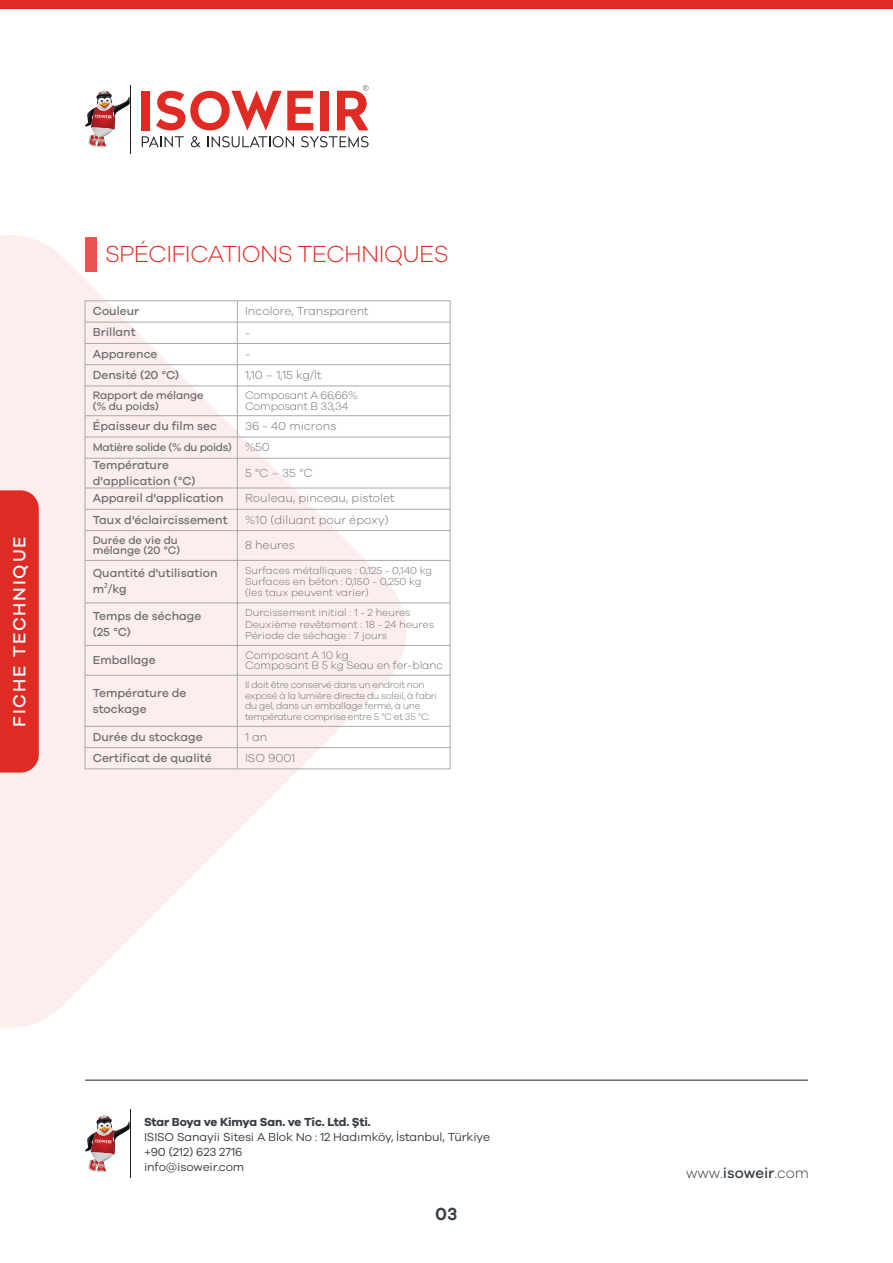
<style>
.page{position:relative;width:893px;height:1263px;background:#fff}
.page>*{position:absolute;margin:0;border:0;box-sizing:border-box;transform-origin:0 0}
.t1{font:300 24px "Galano Grotesque";letter-spacing:-.03em;color:#e02b25}
.t2{font:500 18px "Galano Grotesque";letter-spacing:.1em;color:#fff}
.t3{font:600 18px "Galano Grotesque";color:#373e45}
.t4{font:300 15px "Galano Grotesque";color:#373e45}
.t5{font:500 12px/16.2px "Galano Grotesque";color:#6d6e71}
.t6{font:300 12px "Galano Grotesque";color:#6d6e71}
.t7{font:12px/15px "Galano Grotesque";letter-spacing:-.01em;color:#373e45}
.t8{font:700 12px "Galano Grotesque";letter-spacing:-.02em;color:#373e45}
.t9{font:300 11.25px/10.5px "Galano Grotesque";letter-spacing:-.01em;color:#6d6e71}
.t10{font:500 11.25px/10.5px "Galano Grotesque";letter-spacing:-.01em;color:#6d6e71}
.t11{font:500 11.25px "Galano Grotesque";letter-spacing:-.03em;color:#6d6e71}
.t12{font:300 10.5px/11.4px "Galano Grotesque";color:#6d6e71}
.t13{font:300 9.75px/10.5px "Galano Grotesque";letter-spacing:-.03em;color:#6d6e71}
.s1{font-weight:300;font-size:12px}
.s2{font-family:"Myriad Pro";font-weight:400}
.s3{font-weight:500}
</style>
<div class="page">
<svg style="left:0;top:235px;width:406px;height:793px;fill:#fceeed"></svg>
<div style="left:0;top:490px;width:39px;height:283px;background:#e02b25"></div>
<hr style="left:130px;top:85px;width:1px;height:68px;background:#231f20">
<svg style="left:85px;top:91px;width:45px;height:56px"></svg>
<svg style="left:142px;top:136px;width:42px;height:11px"></svg>
<svg style="left:191px;top:136px;width:10px;height:11px"></svg>
<svg style="left:208px;top:136px;width:86px;height:11px"></svg>
<svg style="left:301px;top:136px;width:68px;height:11px"></svg>
<div style="left:142px;top:91px;width:8px;height:39px;background:#e02b25"></div>
<svg style="left:156px;top:91px;width:157px;height:39px"></svg>
<div style="left:320px;top:91px;width:8px;height:39px;background:#e02b25"></div>
<svg style="left:337px;top:85px;width:32px;height:45px"></svg>
<hr style="left:130px;top:1110px;width:1px;height:68px;background:#231f20">
<svg style="left:85px;top:1115px;width:45px;height:57px"></svg>
<hr style="left:85px;top:1080px;width:723px;height:1px;background:#231f20">
<div style="left:0;top:0;width:893px;height:9px;background:#e02b25"></div>
<div style="left:85px;top:237px;width:11px;height:34px;background:#e65550"></div>
<hr style="left:85px;top:322px;width:365px;height:1px;background:#a7a9ac">
<hr style="left:85px;top:343px;width:365px;height:1px;background:#a7a9ac">
<hr style="left:85px;top:364px;width:365px;height:1px;background:#a7a9ac">
<hr style="left:85px;top:386px;width:365px;height:1px;background:#a7a9ac">
<svg style="left:237px;top:301px;width:1px;height:85px"></svg>
<hr style="left:85px;top:437px;width:365px;height:1px;background:#a7a9ac">
<hr style="left:85px;top:415px;width:365px;height:1px;background:#a7a9ac">
<hr style="left:237px;top:386px;width:1px;height:30px;background:#a7a9ac">
<hr style="left:85px;top:458px;width:365px;height:1px;background:#a7a9ac">
<svg style="left:237px;top:416px;width:1px;height:42px"></svg>
<hr style="left:85px;top:488px;width:365px;height:1px;background:#a7a9ac">
<hr style="left:237px;top:458px;width:1px;height:30px;background:#a7a9ac">
<hr style="left:85px;top:509px;width:365px;height:1px;background:#a7a9ac">
<hr style="left:85px;top:530px;width:365px;height:1px;background:#a7a9ac">
<hr style="left:85px;top:560px;width:365px;height:1px;background:#a7a9ac">
<svg style="left:237px;top:489px;width:1px;height:71px"></svg>
<hr style="left:237px;top:560px;width:1px;height:43px;background:#a7a9ac">
<hr style="left:85px;top:602px;width:365px;height:1px;background:#a7a9ac">
<hr style="left:237px;top:603px;width:1px;height:42px;background:#a7a9ac">
<hr style="left:85px;top:645px;width:365px;height:1px;background:#a7a9ac">
<hr style="left:85px;top:726px;width:365px;height:1px;background:#a7a9ac">
<hr style="left:237px;top:675px;width:1px;height:51px;background:#a7a9ac">
<hr style="left:85px;top:747px;width:365px;height:1px;background:#a7a9ac">
<svg style="left:237px;top:727px;width:1px;height:42px"></svg>
<hr style="left:85px;top:675px;width:365px;height:1px;background:#a7a9ac">
<hr style="left:237px;top:645px;width:1px;height:30px;background:#a7a9ac">
<h2 class="t2" style="left:9px;top:727px;width:192px;rotate:-90deg">FICHE TECHNIQUE</h2>
<h1 class="t1" style="left:105px;top:240px;width:345px">SPÉCIFICATIONS TECHNIQUES</h1>
<p class="t5" style="left:93px;top:303px;width:48px">Couleur</p>
<p class="t6" style="left:245px;top:304px;width:125px">Incolore, Transparent</p>
<p class="t5" style="left:93px;top:324px;width:44px">Brillant</p>
<p class="t6" style="left:245px;top:325px;width:7px">-</p>
<p class="t5" style="left:93px;top:345px;width:66px">Apparence</p>
<p class="t6" style="left:245px;top:346px;width:7px">-</p>
<p class="t5" style="left:93px;top:366px;width:88px">Densité (20 °C)</p>
<p class="t6" style="left:245px;top:368px;width:78px">1,10 – 1,15 kg/lt</p>
<p class="t5" style="left:93px;top:417px;width:126px">Épaisseur du film sec</p>
<p class="t6" style="left:245px;top:419px;width:93px">36 - 40 microns</p>
<p class="t10" style="left:93px;top:390px;width:112px">Rapport de mélange (% du poids)</p>
<p class="t9" style="left:245px;top:390px;width:114px">Composant A 66,66%<br>Composant B 33,34</p>
<p class="t11" style="left:93px;top:441px;width:179px">Matière solide (% du poids) <span class="s1">%50</span></p>
<p class="t5" style="left:93px;top:456px;width:104px">Température d'application (°C)</p>
<p class="t6" style="left:245px;top:466px;width:69px">5 °C – 35 °C</p>
<p class="t5" style="left:93px;top:490px;width:132px">Appareil d'application</p>
<p class="t6" style="left:245px;top:491px;width:151px">Rouleau, pinceau, pistolet</p>
<p class="t5" style="left:93px;top:511px;width:136px">Taux d'éclaircissement</p>
<p class="t6" style="left:245px;top:512px;width:145px">%10 (diluant pour époxy)</p>
<p class="t10" style="left:93px;top:534px;width:89px">Durée de vie du mélange (20 °C)</p>
<p class="t6" style="left:245px;top:538px;width:51px">8 heures</p>
<p class="t5" style="left:93px;top:565px;width:126px">Quantité d'utilisation m<span class="s2">²</span>/kg</p>
<p class="t12" style="left:245px;top:564px;width:189px">Surfaces métalliques : 0,125 - 0,140 kg<br>Surfaces en béton : 0,150 - 0,250 kg (les taux peuvent varier)</p>
<p class="t5" style="left:93px;top:607px;width:110px">Temps de séchage (25 °C)</p>
<p class="t12" style="left:245px;top:606px;width:191px">Durcissement initial : 1 - 2 heures<br>Deuxième revêtement : 18 - 24 heures<br>Période de séchage : 7 jours</p>
<p class="t5" style="left:93px;top:652px;width:64px">Emballage</p>
<p class="t9" style="left:245px;top:649px;width:199px">Composant A 10 kg<br>Composant B 5 kg Seau en fer-blanc</p>
<p class="t5" style="left:93px;top:684px;width:95px">Température de stockage</p>
<p class="t13" style="left:245px;top:679px;width:194px">Il doit être conservé dans un endroit non exposé à la lumière directe du soleil, à l'abri du gel, dans un emballage fermé, à une température comprise entre 5 °C et 35 °C.</p>
<p class="t5" style="left:93px;top:728px;width:112px">Durée du stockage</p>
<p class="t6" style="left:245px;top:729px;width:24px">1 an</p>
<p class="t5" style="left:93px;top:749px;width:120px">Certificat de qualité</p>
<p class="t6" style="left:245px;top:751px;width:52px">ISO 9001</p>
<p class="t8" style="left:144px;top:1114px;width:228px">Star Boya ve Kimya San. ve Tic. Ltd. Şti.</p>
<p class="t7" style="left:144px;top:1128px;width:347px">ISISO Sanayii Sitesi A Blok No : 12 Hadımköy, İstanbul, Türkiye +90 (212) 623 2716<br>info@isoweir.com</p>
<h2 class="t3" style="left:435px;top:1203px;width:24px">03</h2>
<p class="t4" style="left:686px;top:1164px;width:124px">www.<span class="s3">isoweir</span>.com</p>
</div>
